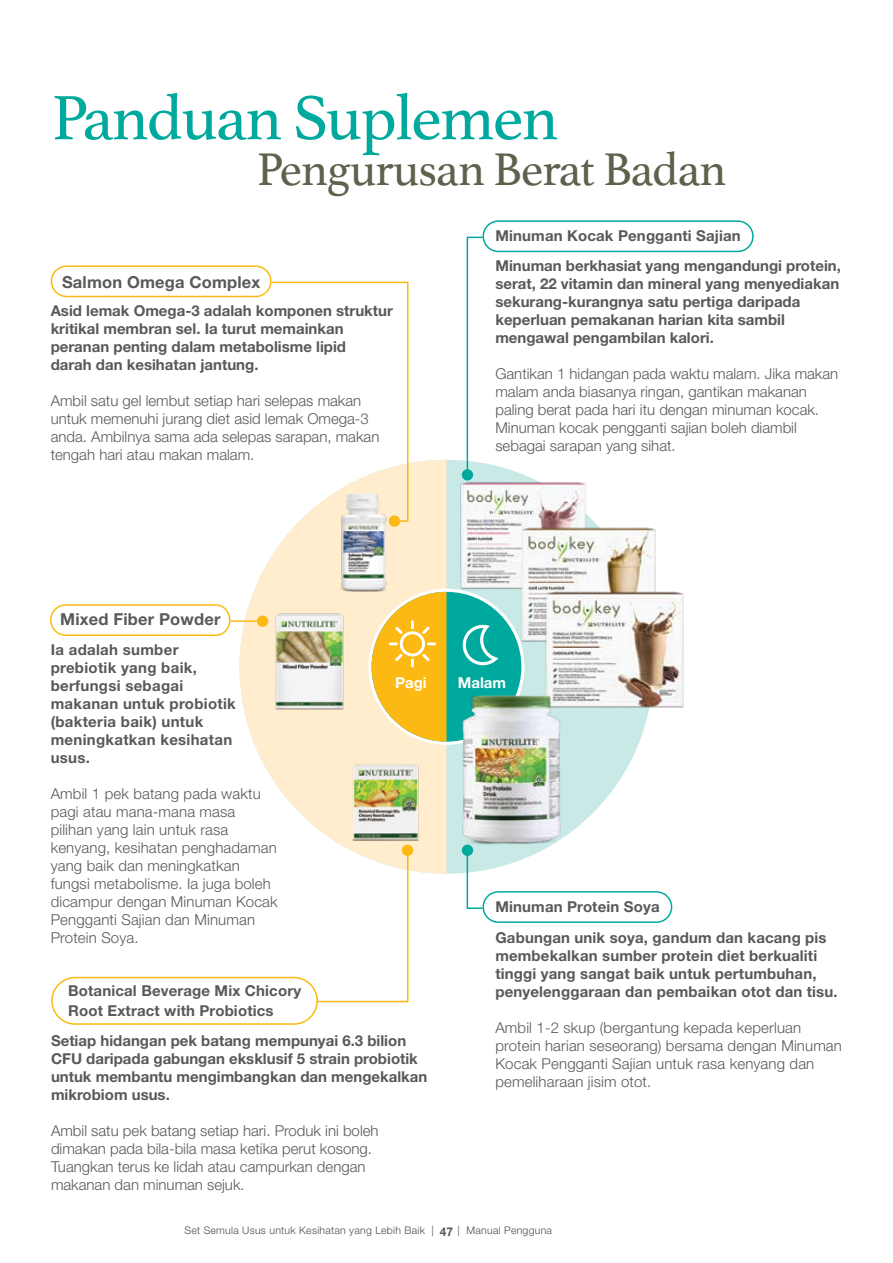
<style>
.page{position:relative;width:893px;height:1263px;background:#fff}
.page>*{position:absolute;margin:0;border:0;box-sizing:border-box;transform-origin:0 0}
.t1{font:66px "Athelas";letter-spacing:-.03em;color:#00a99d}
.t2{font:48px "Athelas";letter-spacing:-.02em;color:#5e614c}
.t3{font:700 16.5px "Helvetica Neue LT Std";letter-spacing:.01em;color:#58595b}
.t4{font:300 15px/18px "Helvetica Neue LT Std";color:#58595b}
.t5{font:700 15px/18px "Helvetica Neue LT Std";color:#58595b}
.t6{font:700 15px/18px "Helvetica Neue LT Std";letter-spacing:.02em;color:#58595b}
.t7{font:700 15px "Helvetica Neue LT Std";color:#fff}
.t8{font:300 10.5px "Helvetica Neue LT Std";letter-spacing:.025em;color:#4d4d4f}
.s1{font-weight:700;font-size:12px;color:#58595b}
</style>
<div class="page">
<div style="left:482px;top:220px;width:272px;height:32px;border:2px solid #00a99d;border-radius:15px"></div>
<div style="left:51px;top:265px;width:221px;height:32px;border:2px solid #fdb913;border-radius:15px"></div>
<div style="left:51px;top:977px;width:267px;height:48px;border:2px solid #fdb913;border-radius:23px"></div>
<div style="left:482px;top:891px;width:190px;height:32px;border:2px solid #00a99d;border-radius:15px"></div>
<div style="left:240px;top:460px;width:413px;height:414px;background:#c9e9e6;border-radius:50%"></div>
<svg style="left:240px;top:460px;width:206px;height:414px;fill:#ffedce"></svg>
<svg style="left:368px;top:589px;width:157px;height:156px"></svg>
<img style="left:450px;top:477px;width:143px;height:115px">
<img style="left:267px;top:604px;width:84px;height:111px">
<img style="left:346px;top:753px;width:79px;height:102px">
<img style="left:325px;top:523px;width:79px;height:82px">
<div style="left:372px;top:592px;width:149px;height:150px;background:#00a99d;border-radius:50%"></div>
<svg style="left:462px;top:624px;width:36px;height:42px"></svg>
<svg style="left:372px;top:592px;width:74px;height:150px;background:#fcc746"></svg>
<svg style="left:466px;top:236px;width:18px;height:243px"></svg>
<svg style="left:270px;top:281px;width:139px;height:242px"></svg>
<svg style="left:315px;top:849px;width:94px;height:154px"></svg>
<svg style="left:466px;top:857px;width:18px;height:53px"></svg>
<div style="left:462px;top:469px;width:11px;height:11px;background:#00a99d;border-radius:50%"></div>
<div style="left:389px;top:515px;width:11px;height:12px;background:#fdb913;border-radius:50%"></div>
<div style="left:402px;top:845px;width:11px;height:11px;background:#fdb913;border-radius:50%"></div>
<div style="left:257px;top:615px;width:11px;height:12px;background:#fdb913;border-radius:50%"></div>
<img style="left:510px;top:521px;width:146px;height:124px">
<img style="left:535px;top:585px;width:149px;height:126px">
<img style="left:447px;top:683px;width:129px;height:174px">
<hr style="left:231px;top:620px;width:32px;height:2px;background:#fdb913">
<div style="left:50px;top:604px;width:181px;height:32px;border:2px solid #fdb913;border-radius:15px"></div>
<h1 class="t1" style="left:52px;top:65px;width:509px">Panduan Suplemen</h1>
<h2 class="t2" style="left:257px;top:131px;width:471px">Pengurusan Berat Badan</h2>
<p class="t3" style="left:62px;top:271px;width:200px">Salmon Omega Complex</p>
<p class="t5" style="left:51px;top:301px;width:344px">Asid lemak Omega-3 adalah komponen struktur kritikal membran sel. Ia turut memainkan peranan penting dalam metabolisme lipid<br>darah dan kesihatan jantung.</p>
<p class="t4" style="left:51px;top:391px;width:330px">Ambil satu gel lembut setiap hari selepas makan untuk memenuhi jurang diet asid lemak Omega-3 anda. Ambilnya sama ada selepas sarapan, makan tengah hari atau makan malam.</p>
<p class="t5" style="left:495px;top:227px;width:247px">Minuman Kocak Pengganti Sajian</p>
<p class="t5" style="left:495px;top:256px;width:347px">Minuman berkhasiat yang mengandungi protein, serat, 22 vitamin dan mineral yang menyediakan sekurang-kurangnya satu pertiga daripada keperluan pemakanan harian kita sambil mengawal pengambilan kalori.</p>
<p class="t4" style="left:495px;top:364px;width:344px">Gantikan 1 hidangan pada waktu malam. Jika makan malam anda biasanya ringan, gantikan makanan paling berat pada hari itu dengan minuman kocak.<br>Minuman kocak pengganti sajian boleh diambil sebagai sarapan yang sihat.</p>
<p class="t3" style="left:60px;top:609px;width:162px">Mixed Fiber Powder</p>
<p class="t6" style="left:51px;top:640px;width:187px">Ia adalah sumber prebiotik yang baik, berfungsi sebagai makanan untuk probiotik (bakteria baik) untuk meningkatkan kesihatan usus.</p>
<p class="t4" style="left:51px;top:784px;width:229px">Ambil 1 pek batang pada waktu pagi atau mana-mana masa pilihan yang lain untuk rasa kenyang, kesihatan penghadaman yang baik dan meningkatkan fungsi metabolisme. Ia juga boleh dicampur dengan Minuman Kocak<br>Pengganti Sajian dan Minuman<br>Protein Soya.</p>
<p class="t7" style="left:395px;top:673px;width:33px">Pagi</p>
<p class="t7" style="left:458px;top:673px;width:50px">Malam</p>
<p class="t5" style="left:495px;top:898px;width:166px">Minuman Protein Soya</p>
<p class="t5" style="left:495px;top:928px;width:344px">Gabungan unik soya, gandum dan kacang pis membekalkan sumber protein diet berkualiti tinggi yang sangat baik untuk pertumbuhan, penyelenggaraan dan pembaikan otot dan tisu.</p>
<p class="t4" style="left:495px;top:1018px;width:348px">Ambil 1-2 skup (bergantung kepada keperluan protein harian seseorang) bersama dengan Minuman Kocak Pengganti Sajian untuk rasa kenyang dan pemeliharaan jisim otot.</p>
<p class="t5" style="left:68px;top:980px;width:234px;line-height:19.8px">Botanical Beverage Mix Chicory<br>Root Extract with Probiotics</p>
<p class="t5" style="left:51px;top:1031px;width:378px">Setiap hidangan pek batang mempunyai 6.3 bilion CFU daripada gabungan eksklusif 5 strain probiotik untuk membantu mengimbangkan dan mengekalkan mikrobiom usus.</p>
<p class="t4" style="left:51px;top:1122px;width:329px">Ambil satu pek batang setiap hari. Produk ini boleh dimakan pada bila-bila masa ketika perut kosong.<br>Tuangkan terus ke lidah atau campurkan dengan makanan dan minuman sejuk.</p>
<p class="t8" style="left:185px;top:1224px;width:369px">Set Semula Usus untuk Kesihatan yang Lebih Baik | <span class="s1">47</span> | Manual Pengguna</p>
</div>
